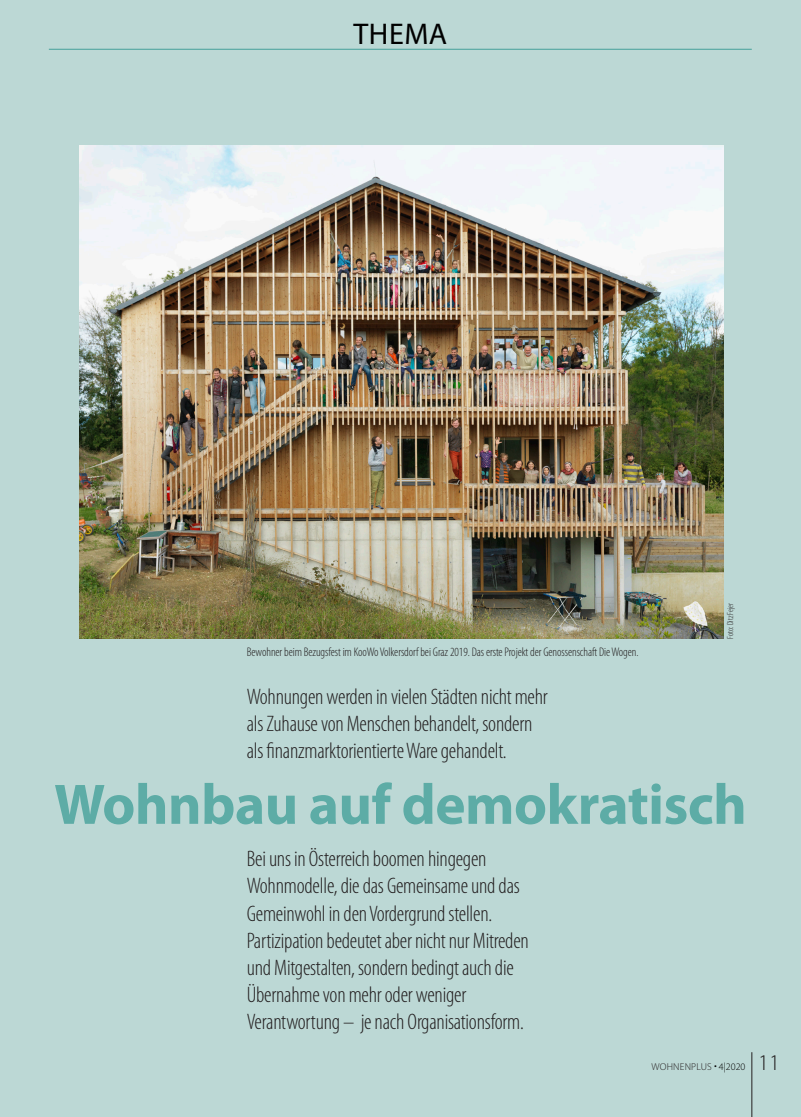
<style>
.page{position:relative;width:801px;height:1117px;background:#fff}
.page>*{position:absolute;margin:0;border:0;box-sizing:border-box;transform-origin:0 0}
.t1{font:700 57.5px "Myriad Pro";letter-spacing:-.01em;color:#5daca6}
.t2{font:30px "Myriad Pro";letter-spacing:.02em;color:#000}
.t3{font:300 condensed 22.5px/27px "Myriad Pro";letter-spacing:-.01em;color:#231f20}
.t4{font:300 22.5px "Myriad Pro";color:#231f20}
.Copy{font:300 condensed 12.5px "Myriad Pro";letter-spacing:-.005em;color:#231f20}
.t5{font:300 10px "Myriad Pro";letter-spacing:.02em;color:#231f20}
.Copy-2{font:300 condensed 8.75px "Myriad Pro";letter-spacing:-.005em;color:#231f20}
.s1{color:#000}
</style>
<div class="page">
<div style="left:0;top:0;width:801px;height:1116px;background:#bcd8d5"></div>
<hr style="left:49px;top:49px;width:703px;height:1px;background:#5daca6">
<img style="left:79px;top:145px;width:644px;height:493px">
<hr style="left:751px;top:1051px;width:1px;height:65px;background:#231f20">
<p class="t2" style="left:353px;top:18px;width:95px">THEMA</p>
<p class="Copy" style="left:247px;top:645px;width:393px">Bewohner beim Bezugsfest im KooWo Volkersdorf bei Graz 2019. Das erste Projekt der Genossenschaft Die Wogen.</p>
<p class="t3" style="left:247px;top:683px;width:303px">Wohnungen werden in vielen Städten nicht mehr als Zuhause von Menschen behandelt, sondern</p>
<p class="t3" style="left:247px;top:737px;width:261px">als finanzmarktorientierte Ware gehandelt.</p>
<p class="Copy-2" style="left:725px;top:638px;width:37px;rotate:-90deg">Foto: Ditz Fejer</p>
<p class="t1" style="left:54px;top:772px;width:694px">Wohnbau auf demokratisch</p>
<p class="t3" style="left:247px;top:845px;width:241px">Bei uns in Österreich boomen hingegen</p>
<p class="t3" style="left:247px;top:872px;width:275px">Wohnmodelle, die das Gemeinsame und das</p>
<p class="t3" style="left:247px;top:899px;width:247px">Gemeinwohl in den Vordergrund stellen.</p>
<p class="t3" style="left:247px;top:926px;width:284px">Partizipation bedeutet aber nicht nur Mitreden</p>
<p class="t3" style="left:247px;top:953px;width:269px">und Mitgestalten, sondern bedingt auch die</p>
<p class="t3" style="left:247px;top:980px;width:221px">Übernahme von mehr oder weniger</p>
<p class="t3" style="left:247px;top:1007px;width:279px">Verantwortung – je nach Organisationsform.</p>
<p class="t5" style="left:651px;top:1060px;width:96px">WOHNENPLUS <sup>.</sup> <span class="s1">4|2020</span></p>
<p class="t4" style="left:758px;top:1049px;width:23px">11</p>
</div>
